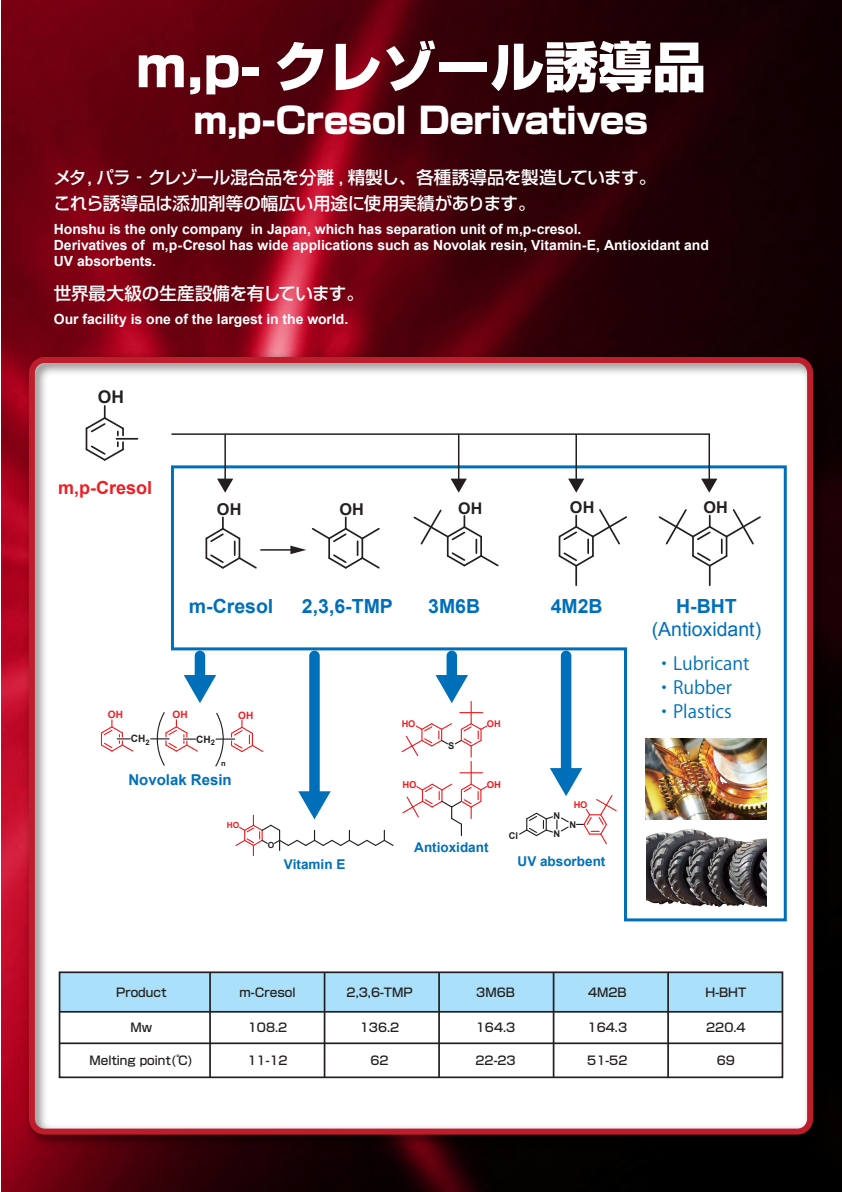
<style>
.page{position:relative;width:842px;height:1192px;background:#fff}
.page>*{position:absolute;margin:0;border:0;box-sizing:border-box;transform-origin:0 0}
.t1{font:800 54px "Shin Go Pro";color:#fff}
.t2{font:800 36px "Shin Go Pro";letter-spacing:-.02em;color:#fff}
.t3{font:700 19.5px "Arial";color:#006fba}
.t4{font:19.5px "Arial";color:#006fba}
.t5{font:18px/24px "Koz Go Pro";color:#006fba}
.t6{font:700 18px "Arial";color:#ee1d23}
.t7{font:500 17.5px/26px "Shin Go Pro";letter-spacing:-.015em;color:#fff}
.t8{font:700 17.45px "Arial";color:#231f20}
.t9{font:700 16.3px "Arial";color:#231f20}
.t10{font:700 16.25px "Arial";color:#231f20}
.t11{font:700 16.05px "Arial";color:#231f20}
.t12{font:700 15px "Arial";color:#006fba}
.t13{font:700 14px/16px "Arial";letter-spacing:-.005em;color:#fff}
.t14{font:700 13.5px "Arial";color:#006fba}
.t15{font:500 12px "Shin Go Pro";color:#231f20}
.t16{font:700 10.1px "Arial";color:#ee1d23}
.t17{font:700 10.1px "Arial";color:#231f20}
.t18{font:700 9.5px "Arial";color:#ee1d23}
.t19{font:700 9.3px "Arial";color:#231f20}
.t20{font:700 9.3px "Arial";color:#ee1d23}
.t21{font:700 9.25px "Arial";color:#ee1d23}
.t22{font:700 9.25px "Arial";color:#231f20}
.t23{font:700 8.4px "Arial";color:#ee1d23}
.t24{font:700 8.4px "Arial";color:#231f20}
.t25{font:700 7.55px "Arial";color:#231f20}
</style>
<div class="page">
<img style="left:1px;top:0;width:840px;height:1192px">
<img style="left:20px;top:348px;width:810px;height:804px">
<div style="left:29px;top:357px;width:784px;height:778px;border:6px solid #be1d2c;border-radius:13px"></div>
<svg style="left:169px;top:464px;width:619px;height:459px"></svg>
<div style="left:309px;top:651px;width:11px;height:149px;background:#006fba;border-radius:5px"></div>
<div style="left:195px;top:651px;width:10px;height:33px;background:#006fba;border-radius:5px"></div>
<svg style="left:184px;top:675px;width:32px;height:28px"></svg>
<div style="left:447px;top:651px;width:10px;height:33px;background:#006fba;border-radius:5px"></div>
<div style="left:561px;top:651px;width:10px;height:126px;background:#006fba;border-radius:5px"></div>
<div style="left:60px;top:972px;width:722px;height:40px;background:#aae0f9"></div>
<hr style="left:60px;top:1011px;width:722px;height:2px;background:#231f20">
<hr style="left:60px;top:1042px;width:722px;height:2px;background:#231f20">
<hr style="left:209px;top:972px;width:2px;height:105px;background:#231f20">
<hr style="left:324px;top:972px;width:1px;height:105px;background:#231f20">
<hr style="left:438px;top:972px;width:2px;height:105px;background:#231f20">
<hr style="left:553px;top:972px;width:1px;height:105px;background:#231f20">
<hr style="left:667px;top:972px;width:2px;height:105px;background:#231f20">
<div style="left:59px;top:971px;width:724px;height:107px;border:2px solid #231f20"></div>
<svg style="left:170px;top:433px;width:547px;height:60px"></svg>
<hr style="left:575px;top:434px;width:2px;height:51px;background:#231f20">
<hr style="left:458px;top:434px;width:1px;height:51px;background:#231f20">
<hr style="left:224px;top:434px;width:2px;height:51px;background:#231f20">
<hr style="left:260px;top:549px;width:33px;height:2px;background:#231f20">
<svg style="left:84px;top:406px;width:41px;height:56px"></svg>
<hr style="left:116px;top:438px;width:22px;height:2px;background:#231f20">
<svg style="left:204px;top:517px;width:54px;height:53px"></svg>
<svg style="left:290px;top:517px;width:91px;height:53px"></svg>
<svg style="left:412px;top:508px;width:88px;height:60px"></svg>
<svg style="left:557px;top:508px;width:72px;height:77px"></svg>
<svg style="left:657px;top:508px;width:105px;height:77px"></svg>
<svg style="left:100px;top:720px;width:34px;height:33px"></svg>
<svg style="left:151px;top:711px;width:48px;height:56px"></svg>
<svg style="left:214px;top:712px;width:50px;height:56px"></svg>
<svg style="left:234px;top:791px;width:161px;height:65px"></svg>
<svg style="left:401px;top:675px;width:87px;height:161px"></svg>
<svg style="left:518px;top:768px;width:100px;height:77px"></svg>
<h1 class="t1" style="left:136px;top:24px;width:572px">m,p- クレゾール誘導品</h1>
<h2 class="t2" style="left:193px;top:92px;width:457px">m,p-Cresol Derivatives</h2>
<p class="t7" style="left:54px;top:162px;width:604px">メタ, パラ‐クレゾール混合品を分離 , 精製し、各種誘導品を製造しています。これら誘導品は添加剤等の幅広い用途に使用実績があります。</p>
<p class="t13" style="left:54px;top:222px;width:656px">Honshu is the only company in Japan, which has separation unit of m,p-cresol.<br>Derivatives of m,p-Cresol has wide applications such as Novolak resin, Vitamin-E, Antioxidant and<br>UV absorbents.</p>
<p class="t7" style="left:54px;top:279px;width:312px">世界最大級の生産設備を有しています。</p>
<p class="t13" style="left:54px;top:312px;width:296px">Our facility is one of the largest in the world.</p>
<p class="t8" style="left:98px;top:386px;width:28px">OH</p>
<p class="t6" style="left:58px;top:476px;width:96px">m,p-Cresol</p>
<p class="t9" style="left:217px;top:498px;width:26px">OH</p>
<p class="t9" style="left:339px;top:498px;width:26px">OH</p>
<p class="t11" style="left:458px;top:497px;width:26px">OH</p>
<p class="t10" style="left:570px;top:497px;width:26px">OH</p>
<p class="t10" style="left:703px;top:497px;width:26px">OH</p>
<h3 class="t3" style="left:189px;top:593px;width:86px">m-Cresol</h3>
<h3 class="t3" style="left:302px;top:593px;width:93px">2,3,6-TMP</h3>
<h3 class="t3" style="left:428px;top:593px;width:54px">3M6B</h3>
<h3 class="t3" style="left:551px;top:593px;width:54px">4M2B</h3>
<h3 class="t3" style="left:676px;top:593px;width:62px">H-BHT</h3>
<h3 class="t4" style="left:652px;top:617px;width:111px">(Antioxidant)</h3>
<p class="t16" style="left:108px;top:708px;width:17px">OH</p>
<p class="t16" style="left:172px;top:708px;width:17px">OH</p>
<p class="t17" style="left:131px;top:732px;width:20px">CH<sub>2</sub></p>
<p class="t17" style="left:196px;top:733px;width:20px">CH<sub>2</sub></p>
<p class="t25" style="left:221px;top:758px;width:6px">n</p>
<p class="t16" style="left:238px;top:709px;width:17px">OH</p>
<p class="t12" style="left:128px;top:769px;width:105px">Novolak Resin</p>
<p class="t23" style="left:227px;top:820px;width:14px">HO</p>
<p class="t21" style="left:402px;top:718px;width:15px">HO</p>
<p class="t21" style="left:487px;top:718px;width:16px">OH</p>
<p class="t22" style="left:448px;top:740px;width:8px">S</p>
<p class="t24" style="left:268px;top:840px;width:8px">O</p>
<p class="t18" style="left:402px;top:778px;width:16px">HO</p>
<p class="t18" style="left:487px;top:778px;width:16px">OH</p>
<p class="t14" style="left:414px;top:838px;width:76px">Antioxidant</p>
<p class="t19" style="left:553px;top:809px;width:8px">N</p>
<p class="t19" style="left:509px;top:829px;width:11px">Cl</p>
<p class="t19" style="left:553px;top:828px;width:8px">N</p>
<p class="t20" style="left:574px;top:799px;width:15px">HO</p>
<p class="t19" style="left:569px;top:818px;width:8px">N</p>
<p class="t14" style="left:284px;top:856px;width:63px">Vitamin E</p>
<p class="t14" style="left:518px;top:852px;width:89px">UV absorbent</p>
<p class="t5" style="left:655px;top:652px;width:96px">・Lubricant・Rubber・Plastics</p>
<p class="t15" style="left:116px;top:983px;width:52px">Product</p>
<p class="t15" style="left:240px;top:983px;width:58px">m-Cresol</p>
<p class="t15" style="left:476px;top:983px;width:40px">3M6B</p>
<p class="t15" style="left:347px;top:983px;width:67px">2,3,6-TMP</p>
<p class="t15" style="left:705px;top:983px;width:42px">H-BHT</p>
<p class="t15" style="left:588px;top:983px;width:40px">4M2B</p>
<p class="t15" style="left:130px;top:1017px;width:23px">Mw</p>
<p class="t15" style="left:89px;top:1051px;width:105px">Melting point(℃)</p>
<p class="t15" style="left:248px;top:1017px;width:41px">108.2</p>
<p class="t15" style="left:247px;top:1051px;width:42px">11-12</p>
<p class="t15" style="left:360px;top:1017px;width:41px">136.2</p>
<p class="t15" style="left:370px;top:1051px;width:20px">62</p>
<p class="t15" style="left:476px;top:1017px;width:41px">164.3</p>
<p class="t15" style="left:475px;top:1051px;width:42px">22-23</p>
<p class="t15" style="left:588px;top:1017px;width:41px">164.3</p>
<p class="t15" style="left:587px;top:1051px;width:42px">51-52</p>
<p class="t15" style="left:706px;top:1017px;width:41px">220.4</p>
<p class="t15" style="left:717px;top:1051px;width:20px">69</p>
</div>
